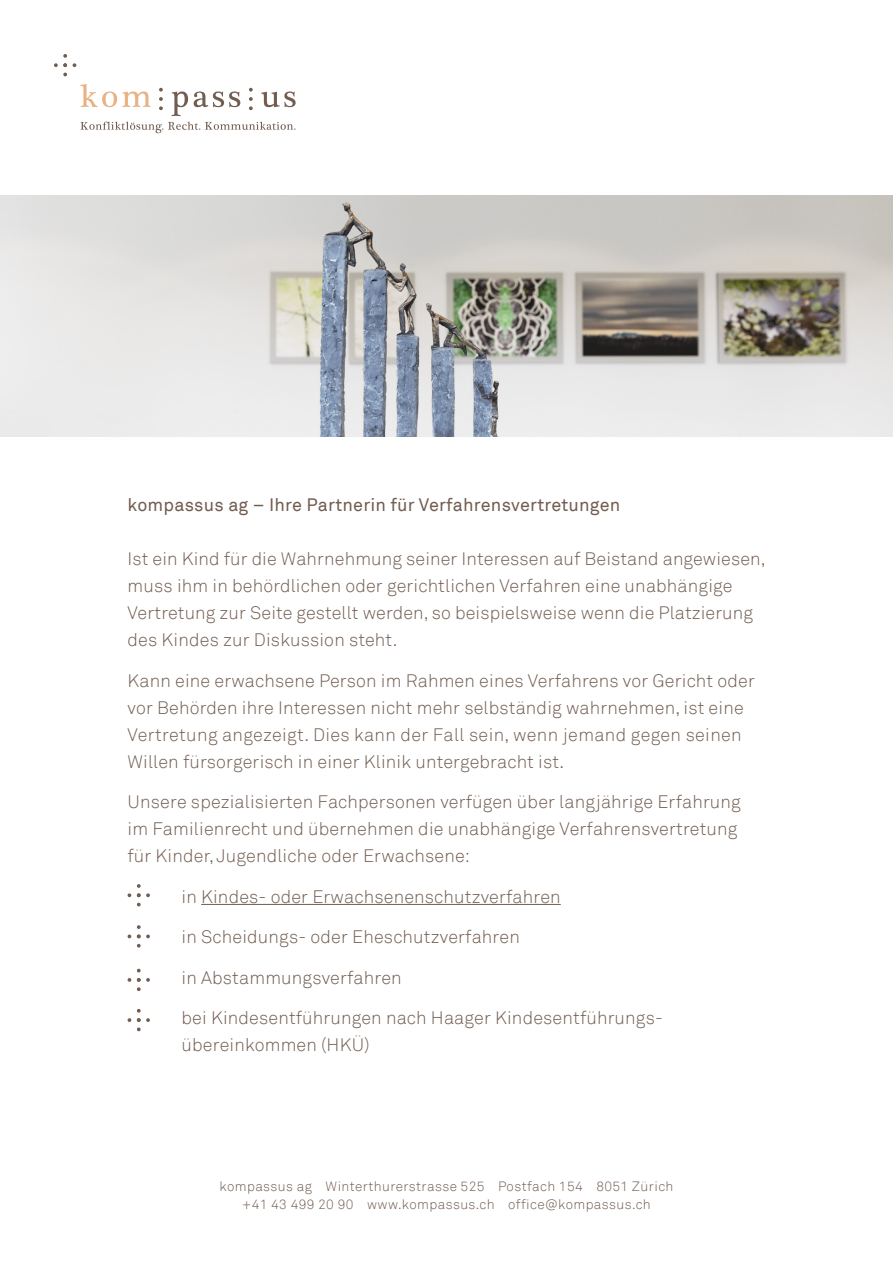
<style>
.page{position:relative;width:893px;height:1263px;background:#fff}
.page>*{position:absolute;margin:0;border:0;box-sizing:border-box;transform-origin:0 0}
.t1{font:300 18px/27px "Akkurat";letter-spacing:.01em;color:#725d51}
.t2{font:18px "Akkurat";letter-spacing:.01em;color:#725d51}
.t3{font:300 13.5px "Akkurat";letter-spacing:.03em;color:#725d51}
</style>
<div class="page">
<svg style="left:80px;top:84px;width:71px;height:23px"></svg>
<svg style="left:172px;top:91px;width:16px;height:25px"></svg>
<svg style="left:194px;top:91px;width:46px;height:16px"></svg>
<svg style="left:261px;top:91px;width:35px;height:16px"></svg>
<svg style="left:73px;top:63px;width:3px;height:4px"></svg>
<svg style="left:159px;top:88px;width:4px;height:22px"></svg>
<svg style="left:249px;top:88px;width:4px;height:22px"></svg>
<svg style="left:54px;top:54px;width:13px;height:13px"></svg>
<svg style="left:63px;top:73px;width:4px;height:3px"></svg>
<svg style="left:80px;top:122px;width:215px;height:11px"></svg>
<svg style="left:128px;top:893px;width:3px;height:4px"></svg>
<svg style="left:137px;top:884px;width:13px;height:13px"></svg>
<svg style="left:137px;top:903px;width:4px;height:3px"></svg>
<svg style="left:128px;top:934px;width:3px;height:4px"></svg>
<svg style="left:137px;top:925px;width:13px;height:13px"></svg>
<svg style="left:137px;top:944px;width:4px;height:3px"></svg>
<svg style="left:128px;top:978px;width:3px;height:4px"></svg>
<svg style="left:137px;top:969px;width:4px;height:3px"></svg>
<svg style="left:137px;top:978px;width:13px;height:13px"></svg>
<svg style="left:128px;top:1018px;width:3px;height:4px"></svg>
<svg style="left:137px;top:1009px;width:13px;height:22px"></svg>
<hr style="left:201px;top:904px;width:360px;height:1px;background:#725d51">
<img style="left:0;top:196px;width:893px;height:240px">
<p class="t2" style="left:128px;top:494px;width:494px">kompassus ag – Ihre Partnerin für Verfahrensvertretungen</p>
<p class="t1" style="left:128px;top:546px;width:640px">Ist ein Kind für die Wahrnehmung seiner Interessen auf Beistand angewiesen, muss ihm in behördlichen oder gerichtlichen Verfahren eine unabhängige Vertretung zur Seite gestellt werden, so beispielsweise wenn die Platzierung des Kindes zur Diskussion steht.</p>
<p class="t1" style="left:128px;top:667px;width:629px">Kann eine erwachsene Person im Rahmen eines Verfahrens vor Gericht oder vor Behörden ihre Interessen nicht mehr selbständig wahrnehmen, ist eine Vertretung angezeigt. Dies kann der Fall sein, wenn jemand gegen seinen Willen fürsorgerisch in einer Klinik untergebracht ist.</p>
<p class="t1" style="left:128px;top:789px;width:615px">Unsere spezialisierten Fachpersonen verfügen über langjährige Erfahrung im Familienrecht und übernehmen die unabhängige Verfahrensvertretung für Kinder, Jugendliche oder Erwachsene:</p>
<p class="t1" style="left:182px;top:883px;width:381px">in Kindes- oder Erwachsenenschutzverfahren</p>
<p class="t1" style="left:182px;top:924px;width:340px">in Scheidungs- oder Eheschutzverfahren</p>
<p class="t1" style="left:182px;top:964px;width:222px">in Abstammungsverfahren</p>
<p class="t1" style="left:182px;top:1005px;width:483px">bei Kindesentführungen nach Haager Kindesentführungs&shy;übereinkommen (HKÜ)</p>
<p class="t3" style="left:220px;top:1178px;width:455px">kompassus ag Winterthurerstrasse 525 Postfach 154 8051 Zürich</p>
<p class="t3" style="left:242px;top:1196px;width:410px">+41 43 499 20 90 www.kompassus.ch office@kompassus.ch</p>
</div>
